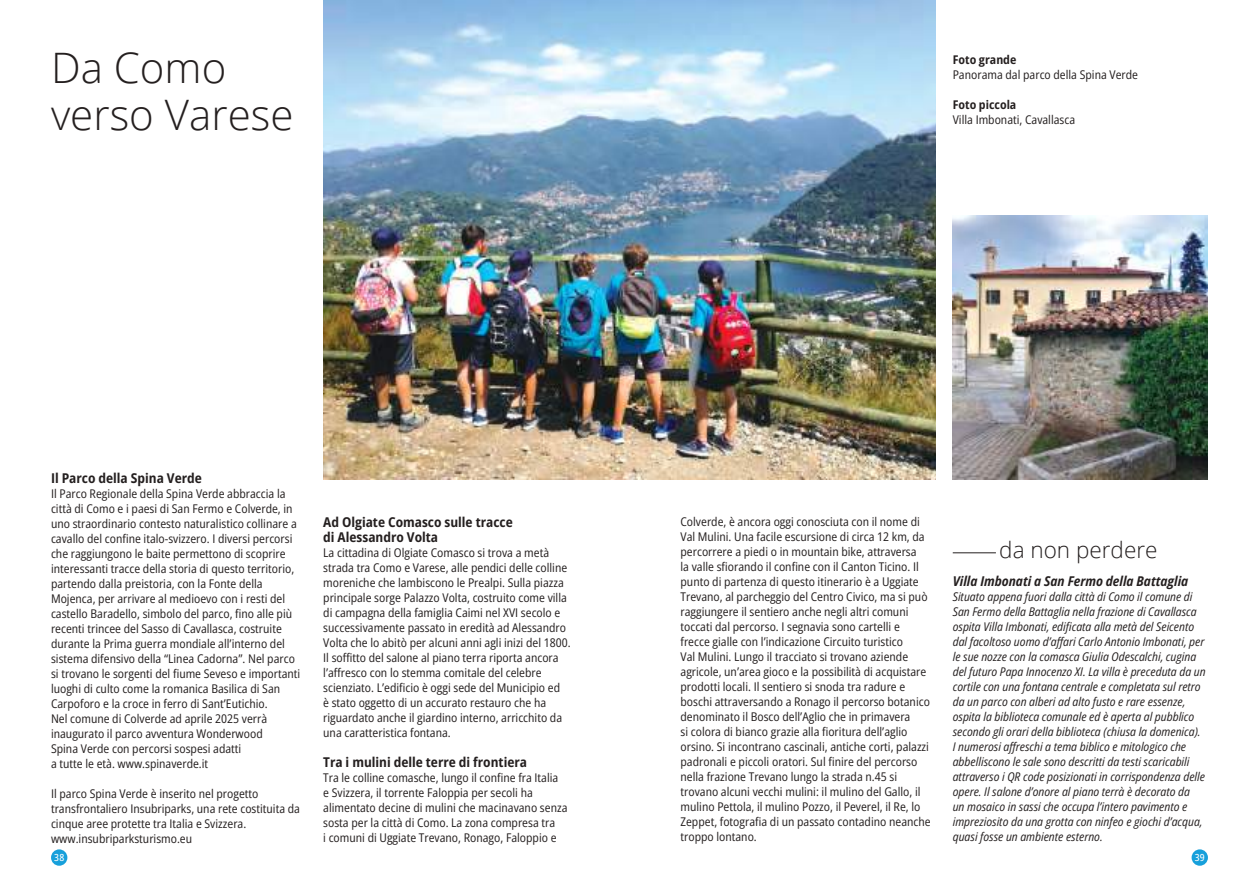
<style>
.page{position:relative;width:1259px;height:893px;background:#fff}
.page>*{position:absolute;margin:0;border:0;box-sizing:border-box;transform-origin:0 0}
.t1{font:300 42px/46.5px "Open Sans";color:#241f1f}
.t2{font:300 22.5px "Open Sans";color:#241f1f}
.t3{font:700 semi-condensed 13.5px/15px "Open Sans";color:#241f1f}
.t4{font:italic 700 semi-condensed 13.5px "Open Sans";color:#241f1f}
.t5{font:semi-condensed 12px/15px "Open Sans";color:#241f1f}
.t6{font:italic semi-condensed 12px/15px "Open Sans";color:#241f1f}
.t7{font:700 semi-condensed 12px "Open Sans";color:#241f1f}
.t8{font:500 semi-condensed 9.75px "Open Sans";color:#fff}
</style>
<div class="page">
<div style="left:51px;top:849px;width:16px;height:17px;background:#17a0db;border-radius:50%"></div>
<div style="left:1191px;top:849px;width:17px;height:17px;background:#17a0db;border-radius:50%"></div>
<img style="left:323px;top:0;width:612px;height:479px">
<img style="left:952px;top:216px;width:256px;height:263px">
<hr style="left:952px;top:553px;width:44px;height:1px;background:#241f1f">
<h1 class="t1" style="left:51px;top:44px;width:244px">Da Como verso Varese</h1>
<p class="t7" style="left:952px;top:51px;width:65px">Foto grande</p>
<p class="t5" style="left:952px;top:67px;width:187px">Panorama dal parco della Spina Verde</p>
<p class="t7" style="left:952px;top:96px;width:65px">Foto piccola</p>
<p class="t5" style="left:952px;top:112px;width:124px">Villa Imbonati, Cavallasca</p>
<p class="t3" style="left:51px;top:470px;width:152px">Il Parco della Spina Verde</p>
<p class="t5" style="left:51px;top:485px;width:251px">Il Parco Regionale della Spina Verde abbraccia la città di Como e i paesi di San Fermo e Colverde, in uno straordinario contesto naturalistico collinare a cavallo del confine italo-svizzero. I diversi percorsi che raggiungono le baite permettono di scoprire interessanti tracce della storia di questo territorio, partendo dalla preistoria, con la Fonte della Mojenca, per arrivare al medioevo con i resti del castello Baradello, simbolo del parco, fino alle più recenti trincee del Sasso di Cavallasca, costruite durante la Prima guerra mondiale all’interno del sistema difensivo della “Linea Cadorna”. Nel parco si trovano le sorgenti del fiume Seveso e importanti luoghi di culto come la romanica Basilica di San Carpoforo e la croce in ferro di Sant’Eutichio.<br>Nel comune di Colverde ad aprile 2025 verrà inaugurato il parco avventura Wonderwood<br>Spina Verde con percorsi sospesi adatti<br>a tutte le età. www.spinaverde.it</p>
<p class="t5" style="left:51px;top:785px;width:250px">Il parco Spina Verde è inserito nel progetto transfrontaliero Insubriparks, una rete costituita da cinque aree protette tra Italia e Svizzera. www.insubriparksturismo.eu</p>
<p class="t3" style="left:323px;top:514px;width:191px">Ad Olgiate Comasco sulle tracce di Alessandro Volta</p>
<p class="t5" style="left:323px;top:545px;width:249px">La cittadina di Olgiate Comasco si trova a metà strada tra Como e Varese, alle pendici delle colline moreniche che lambiscono le Prealpi. Sulla piazza principale sorge Palazzo Volta, costruito come villa di campagna della famiglia Caimi nel XVI secolo e successivamente passato in eredità ad Alessandro Volta che lo abitò per alcuni anni agli inizi del 1800.<br>Il soffitto del salone al piano terra riporta ancora l’affresco con lo stemma comitale del celebre scienziato. L’edificio è oggi sede del Municipio ed<br>è stato oggetto di un accurato restauro che ha riguardato anche il giardino interno, arricchito da una caratteristica fontana.</p>
<p class="t3" style="left:323px;top:754px;width:205px">Tra i mulini delle terre di frontiera</p>
<p class="t5" style="left:323px;top:770px;width:246px">Tra le colline comasche, lungo il confine fra Italia<br>e Svizzera, il torrente Faloppia per secoli ha alimentato decine di mulini che macinavano senza sosta per la città di Como. La zona compresa tra<br>i comuni di Uggiate Trevano, Ronago, Faloppio e</p>
<p class="t5" style="left:680px;top:514px;width:252px">Colverde, è ancora oggi conosciuta con il nome di Val Mulini. Una facile escursione di circa 12 km, da percorrere a piedi o in mountain bike, attraversa<br>la valle sfiorando il confine con il Canton Ticino. Il punto di partenza di questo itinerario è a Uggiate Trevano, al parcheggio del Centro Civico, ma si può raggiungere il sentiero anche negli altri comuni toccati dal percorso. I segnavia sono cartelli e frecce gialle con l’indicazione Circuito turistico<br>Val Mulini. Lungo il tracciato si trovano aziende agricole, un’area gioco e la possibilità di acquistare prodotti locali. Il sentiero si snoda tra radure e boschi attraversando a Ronago il percorso botanico denominato il Bosco dell’Aglio che in primavera<br>si colora di bianco grazie alla fioritura dell’aglio orsino. Si incontrano cascinali, antiche corti, palazzi padronali e piccoli oratori. Sul finire del percorso nella frazione Trevano lungo la strada n.45 si trovano alcuni vecchi mulini: il mulino del Gallo, il mulino Pettola, il mulino Pozzo, il Peverel, il Re, lo Zeppet, fotografia di un passato contadino neanche troppo lontano.</p>
<h2 class="t2" style="left:999px;top:534px;width:160px">da non perdere</h2>
<p class="t4" style="left:952px;top:572px;width:237px">Villa Imbonati a San Fermo della Battaglia</p>
<p class="t6" style="left:952px;top:589px;width:254px">Situato appena fuori dalla città di Como il comune di San Fermo della Battaglia nella frazione di Cavallasca ospita Villa Imbonati, edificata alla metà del Seicento dal facoltoso uomo d’affari Carlo Antonio Imbonati, per le sue nozze con la comasca Giulia Odescalchi, cugina del futuro Papa Innocenzo XI. La villa è preceduta da un cortile con una fontana centrale e completata sul retro da un parco con alberi ad alto fusto e rare essenze, ospita la biblioteca comunale ed è aperta al pubblico secondo gli orari della biblioteca (chiusa la domenica).<br>I numerosi affreschi a tema biblico e mitologico che abbelliscono le sale sono descritti da testi scaricabili attraverso i QR code posizionati in corrispondenza delle opere. Il salone d’onore al piano terrà è decorato da<br>un mosaico in sassi che occupa l’intero pavimento e impreziosito da una grotta con ninfeo e giochi d’acqua, quasi fosse un ambiente esterno.</p>
<p class="t8" style="left:54px;top:851px;width:12px">38</p>
<p class="t8" style="left:1194px;top:851px;width:12px">39</p>
</div>
